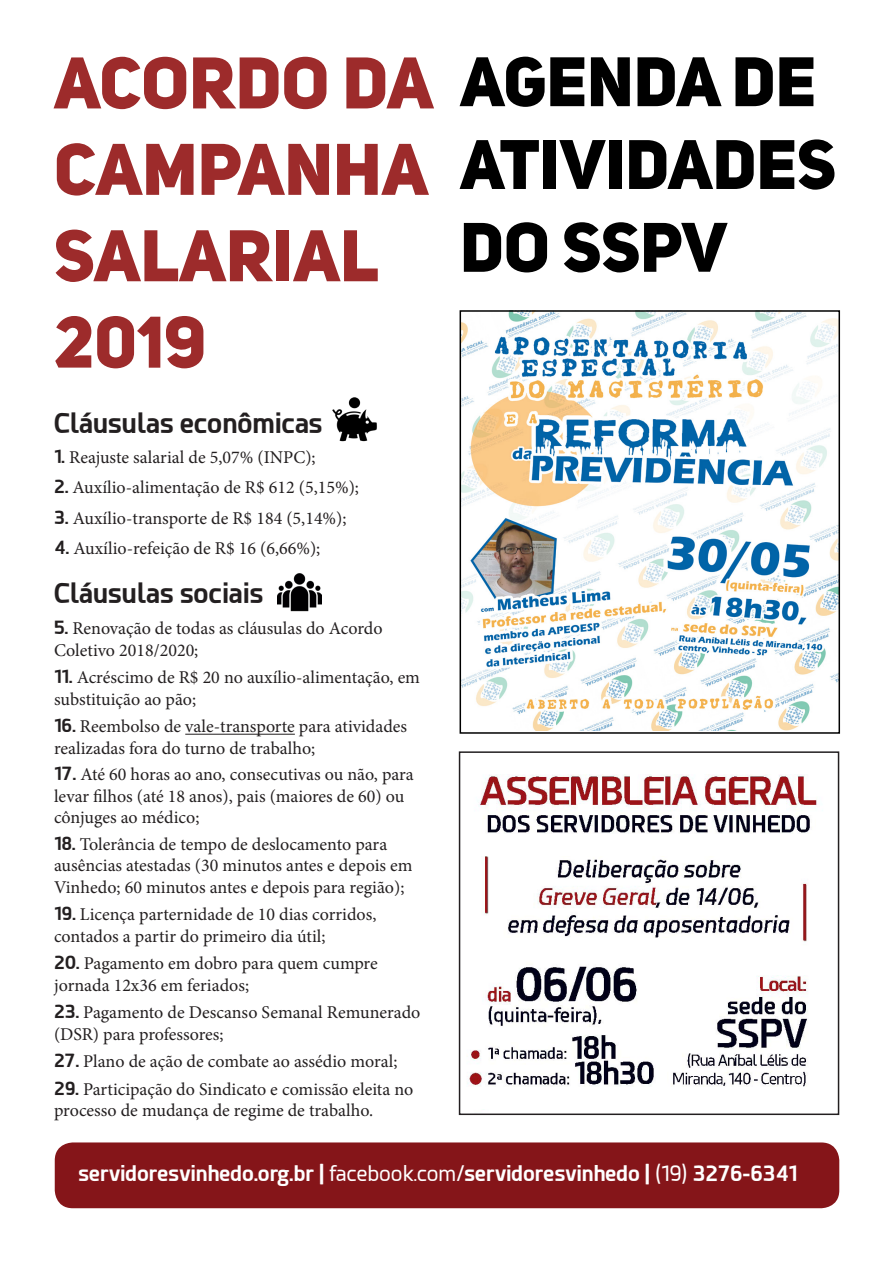
<style>
.page{position:relative;width:893px;height:1263px;background:#fff}
.page>*{position:absolute;margin:0;border:0;box-sizing:border-box;transform-origin:0 0}
.t1{font:72px/86.4px "Uni Sans Heavy CAPS";color:#9d2b2b}
.t2{font:69px/82.8px "Uni Sans Heavy CAPS";color:#000}
.t3{font:700 27px "Esphimere";color:#231f20}
.t4{font:700 21px "Esphimere";color:#fff}
.t5{font:18px/21.6px "Minion Pro";color:#231f20}
.s1{font-size:69px;color:#000}
.s2{font-family:"Esphimere";font-weight:700}
.s3{font-weight:400}
</style>
<div class="page">
<div style="left:55px;top:1142px;width:784px;height:66px;background:#851519;border-radius:18px"></div>
<hr style="left:185px;top:734px;width:110px;height:1px;background:#231f20">
<img style="left:332px;top:397px;width:45px;height:45px">
<img style="left:277px;top:573px;width:45px;height:39px">
<img style="left:468px;top:774px;width:349px;height:313px">
<div style="left:459px;top:751px;width:380px;height:364px;border:2px solid #231f20"></div>
<img style="left:463px;top:313px;width:374px;height:417px">
<div style="left:460px;top:310px;width:380px;height:424px;border:2px solid #000"></div>
<p class="t1" style="left:54px;top:38px;width:764px">ACORDO DA <span class="s1">AGENDA DE<br></span>CAMPANHA<br>SALARIAL<br>2019</p>
<p class="t2" style="left:460px;top:122px;width:377px">ATIVIDADES<br>DO SSPV</p>
<p class="t3" style="left:54px;top:406px;width:270px">Cláusulas econômicas</p>
<p class="t5" style="left:54px;top:447px;width:263px"><span class="s2">1.</span> Reajuste salarial de 5,07% (INPC);</p>
<p class="t5" style="left:54px;top:477px;width:306px"><span class="s2">2.</span> Auxílio-alimentação de R$ 612 (5,15%);</p>
<p class="t5" style="left:54px;top:507px;width:294px"><span class="s2">3.</span> Auxílio-transporte de R$ 184 (5,14%);</p>
<p class="t5" style="left:55px;top:537px;width:267px"><span class="s2">4.</span> Auxílio-refeição de R$ 16 (6,66%);</p>
<p class="t3" style="left:54px;top:576px;width:211px">Cláusulas sociais</p>
<p class="t5" style="left:54px;top:618px;width:330px"><span class="s2">5.</span> Renovação de todas as cláusulas do Acordo<br>Coletivo 2018/2020;</p>
<p class="t5" style="left:54px;top:667px;width:368px"><span class="s2">11.</span> Acréscimo de R$ 20 no auxílio-alimentação, em substituição ao pão;</p>
<p class="t5" style="left:54px;top:716px;width:355px"><span class="s2">16.</span> Reembolso de vale-transporte para atividades realizadas fora do turno de trabalho;</p>
<p class="t5" style="left:54px;top:764px;width:361px"><span class="s2">17.</span> Até 60 horas ao ano, consecutivas ou não, para levar filhos (até 18 anos), pais (maiores de 60) ou cônjuges ao médico;</p>
<p class="t5" style="left:54px;top:833px;width:360px"><span class="s2">18.</span> Tolerância de tempo de deslocamento para ausências atestadas (30 minutos antes e depois em<br>Vinhedo; 60 minutos antes e depois para região);</p>
<p class="t5" style="left:54px;top:904px;width:324px"><span class="s2">19.</span> Licença parternidade de 10 dias corridos, contados a partir do primeiro dia útil;</p>
<p class="t5" style="left:54px;top:953px;width:325px"><span class="s2">20.</span> Pagamento em dobro para quem cumpre jornada 12x36 em feriados;</p>
<p class="t5" style="left:54px;top:1002px;width:368px"><span class="s2">23.</span> Pagamento de Descanso Semanal Remunerado (DSR) para professores;</p>
<p class="t5" style="left:54px;top:1051px;width:345px"><span class="s2">27.</span> Plano de ação de combate ao assédio moral;</p>
<p class="t5" style="left:54px;top:1078px;width:361px"><span class="s2">29.</span> Participação do Sindicato e comissão eleita no processo de mudança de regime de trabalho.</p>
<p class="t4" style="left:78px;top:1160px;width:720px">servidoresvinhedo.org.br | <span class="s3">facebook.com/</span>servidoresvinhedo | <span class="s3">(19)</span> 3276-6341</p>
</div>
